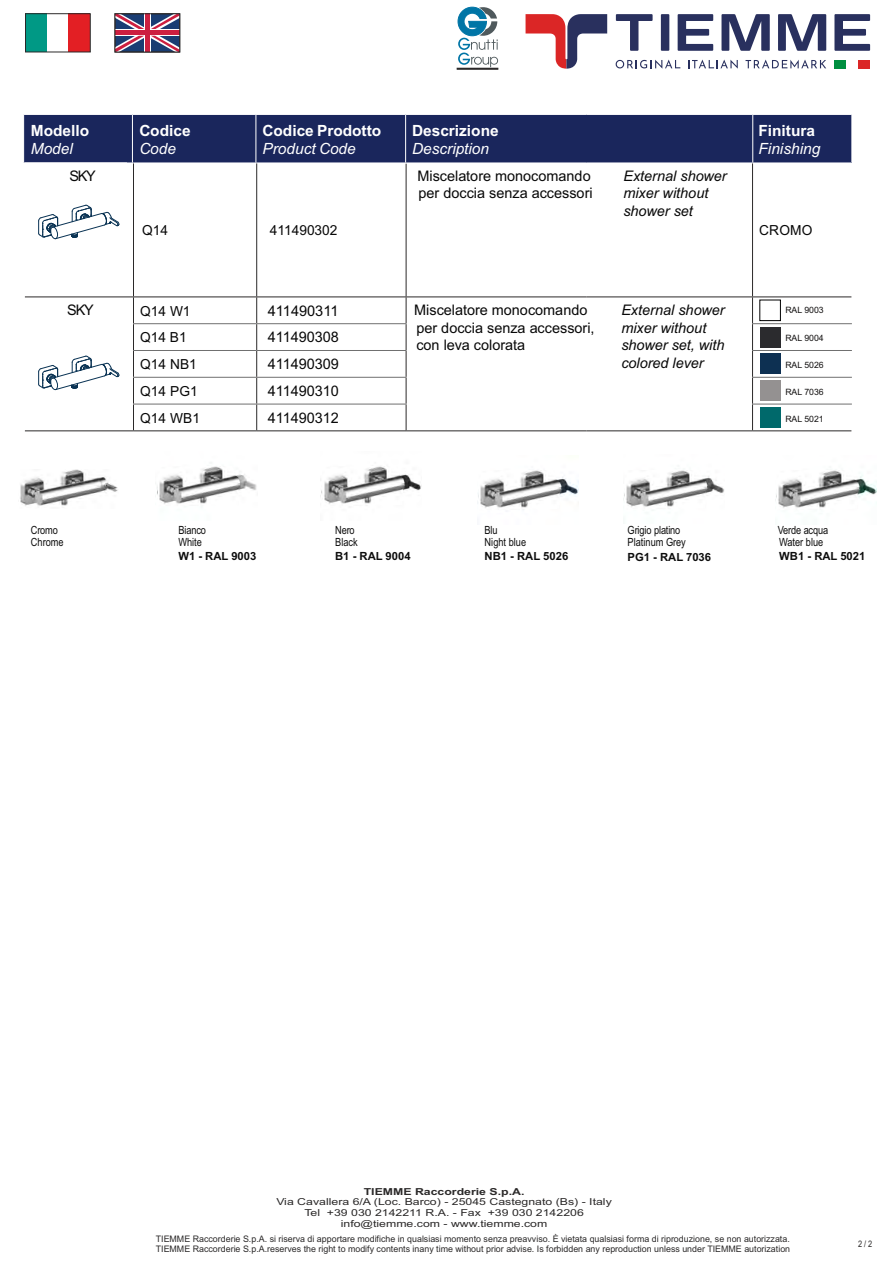
<style>
.page{position:relative;width:893px;height:1263px;background:#fff}
.page>*{position:absolute;margin:0;border:0;box-sizing:border-box;transform-origin:0 0}
.t1{font:700 15.45px "Arial";color:#fff}
.t2{font:italic 15.45px "Arial";color:#fff}
.t3{font:14.7px "Arial";color:#080808}
.t4{font:14.55px/17.5px "Arial";color:#080808}
.t5{font:italic 14.55px/17.5px "Arial";color:#080808}
.t6{font:13.8px "Arial";color:#080808}
.t7{font:11.25px/12px "Arial Narrow";letter-spacing:-.01em;color:#0d0d0d}
.t8{font:700 11.25px "Arial";color:#0d0d0d}
.t9{font:9.6px/10.8px "Arial";color:#2b2929;text-align:center;scale:1.28 1}
.t10{font:700 9.6px "Arial";color:#2b2929;scale:1.28 1}
.t11{font:9px/10.1px "Arial";color:#2b2929}
.t12{font:9px "Arial Narrow";color:#2b2929}
.t13{font:8.7px "Arial";color:#141212}
</style>
<div class="page">
<div style="left:834px;top:60px;width:12px;height:9px;background:#008f40"></div>
<div style="left:858px;top:60px;width:12px;height:9px;background:#db2626"></div>
<svg style="left:616px;top:60px;width:64px;height:9px"></svg>
<svg style="left:688px;top:60px;width:50px;height:9px"></svg>
<svg style="left:745px;top:60px;width:81px;height:8px"></svg>
<svg style="left:616px;top:14px;width:37px;height:37px"></svg>
<div style="left:661px;top:14px;width:8px;height:37px;background:#29305e"></div>
<svg style="left:678px;top:14px;width:35px;height:37px"></svg>
<svg style="left:721px;top:14px;width:49px;height:37px"></svg>
<svg style="left:778px;top:14px;width:48px;height:37px"></svg>
<svg style="left:834px;top:14px;width:36px;height:37px"></svg>
<svg style="left:526px;top:14px;width:81px;height:55px"></svg>
<hr style="left:457px;top:68px;width:41px;height:1px;background:#2b2929">
<svg style="left:458px;top:7px;width:40px;height:60px"></svg>
<div style="left:25px;top:14px;width:22px;height:38px;background:#009985"></div>
<div style="left:69px;top:14px;width:21px;height:38px;background:#e31f24"></div>
<div style="left:25px;top:13px;width:66px;height:39px;border:1px solid #2b2929"></div>
<svg style="left:117px;top:15px;width:61px;height:35px"></svg>
<div style="left:115px;top:13px;width:65px;height:39px;border:1px solid #2b2929"></div>
<div style="left:24px;top:115px;width:827px;height:48px;background:#1a265c"></div>
<hr style="left:132px;top:115px;width:1px;height:48px;background:#fff">
<hr style="left:256px;top:115px;width:1px;height:48px;background:#fff">
<hr style="left:405px;top:115px;width:1px;height:48px;background:#fff">
<hr style="left:752px;top:115px;width:1px;height:48px;background:#fff">
<hr style="left:406px;top:163px;width:1px;height:133px;background:#2b2929">
<hr style="left:406px;top:297px;width:180px;height:1px;background:#2b2929">
<hr style="left:586px;top:297px;width:166px;height:1px;background:#2b2929">
<svg style="left:406px;top:297px;width:1px;height:133px"></svg>
<hr style="left:406px;top:430px;width:180px;height:1px;background:#2b2929">
<hr style="left:586px;top:430px;width:166px;height:1px;background:#2b2929">
<hr style="left:406px;top:163px;width:180px;height:1px;background:#fff">
<hr style="left:133px;top:163px;width:1px;height:133px;background:#2b2929">
<hr style="left:256px;top:163px;width:1px;height:133px;background:#2b2929">
<hr style="left:25px;top:297px;width:108px;height:1px;background:#2b2929">
<hr style="left:133px;top:297px;width:124px;height:1px;background:#2b2929">
<hr style="left:257px;top:297px;width:149px;height:1px;background:#2b2929">
<hr style="left:752px;top:297px;width:99px;height:1px;background:#2b2929">
<hr style="left:133px;top:323px;width:124px;height:1px;background:#707070">
<hr style="left:257px;top:323px;width:150px;height:1px;background:#707070">
<hr style="left:752px;top:323px;width:100px;height:1px;background:#707070">
<hr style="left:133px;top:350px;width:124px;height:1px;background:#707070">
<hr style="left:257px;top:350px;width:150px;height:1px;background:#707070">
<hr style="left:752px;top:350px;width:100px;height:1px;background:#707070">
<hr style="left:133px;top:377px;width:124px;height:1px;background:#707070">
<hr style="left:257px;top:377px;width:150px;height:1px;background:#707070">
<hr style="left:752px;top:377px;width:100px;height:1px;background:#707070">
<svg style="left:133px;top:297px;width:1px;height:133px"></svg>
<hr style="left:133px;top:404px;width:124px;height:1px;background:#707070">
<svg style="left:256px;top:297px;width:1px;height:133px"></svg>
<hr style="left:257px;top:404px;width:150px;height:1px;background:#707070">
<hr style="left:752px;top:404px;width:100px;height:1px;background:#707070">
<hr style="left:25px;top:430px;width:108px;height:1px;background:#2b2929">
<hr style="left:133px;top:430px;width:124px;height:1px;background:#2b2929">
<hr style="left:257px;top:430px;width:149px;height:1px;background:#2b2929">
<hr style="left:752px;top:430px;width:99px;height:1px;background:#2b2929">
<hr style="left:752px;top:163px;width:1px;height:133px;background:#2b2929">
<svg style="left:752px;top:297px;width:1px;height:133px"></svg>
<div style="left:760px;top:300px;width:21px;height:21px;border:1px solid #000"></div>
<div style="left:760px;top:327px;width:20px;height:20px;background:#2b2b2e"></div>
<div style="left:760px;top:354px;width:20px;height:20px;background:#0d3052"></div>
<div style="left:760px;top:380px;width:20px;height:21px;background:#949191"></div>
<div style="left:760px;top:407px;width:20px;height:21px;background:#00696b"></div>
<img style="left:623px;top:476px;width:101px;height:35px">
<img style="left:477px;top:470px;width:101px;height:34px">
<img style="left:157px;top:466px;width:100px;height:29px">
<img style="left:775px;top:470px;width:101px;height:31px">
<img style="left:320px;top:466px;width:101px;height:31px">
<svg style="left:38px;top:205px;width:82px;height:34px"></svg>
<svg style="left:38px;top:356px;width:82px;height:34px"></svg>
<img style="left:20px;top:470px;width:98px;height:36px">
<img style="left:158px;top:467px;width:82px;height:37px">
<img style="left:322px;top:467px;width:82px;height:39px">
<img style="left:479px;top:471px;width:82px;height:39px">
<img style="left:625px;top:470px;width:82px;height:40px">
<img style="left:777px;top:471px;width:82px;height:37px">
<h1 class="t1" style="left:31px;top:124px;width:60px">Modello</h1>
<h1 class="t2" style="left:31px;top:142px;width:44px">Model</h1>
<h3 class="t4" style="left:69px;top:168px;width:28px">SKY</h3>
<h1 class="t1" style="left:139px;top:124px;width:53px">Codice</h1>
<h1 class="t2" style="left:139px;top:142px;width:38px">Code</h1>
<h3 class="t6" style="left:142px;top:225px;width:27px">Q14</h3>
<h1 class="t1" style="left:263px;top:124px;width:120px">Codice Prodotto</h1>
<h1 class="t2" style="left:263px;top:142px;width:95px">Product Code</h1>
<h3 class="t6" style="left:270px;top:225px;width:69px">411490302</h3>
<h1 class="t1" style="left:412px;top:124px;width:88px">Descrizione</h1>
<h1 class="t2" style="left:412px;top:142px;width:79px">Description</h1>
<h3 class="t4" style="left:417px;top:168px;width:175px">Miscelatore monocomando</h3>
<h3 class="t4" style="left:418px;top:186px;width:176px">per doccia senza accessori</h3>
<h3 class="t5" style="left:623px;top:168px;width:105px">External shower mixer without shower set</h3>
<h3 class="t4" style="left:67px;top:303px;width:28px">SKY</h3>
<h3 class="t6" style="left:140px;top:306px;width:52px">Q14 W1</h3>
<h2 class="t3" style="left:268px;top:305px;width:72px">411490311</h2>
<h3 class="t4" style="left:414px;top:303px;width:182px">Miscelatore monocomando per doccia senza accessori, con leva colorata</h3>
<h3 class="t5" style="left:621px;top:303px;width:105px">External shower mixer without shower set, with colored lever</h3>
<h3 class="t6" style="left:140px;top:332px;width:48px">Q14 B1</h3>
<h3 class="t4" style="left:268px;top:330px;width:73px">411490308</h3>
<h3 class="t6" style="left:140px;top:359px;width:58px">Q14 NB1</h3>
<h3 class="t4" style="left:268px;top:357px;width:73px">411490309</h3>
<h3 class="t6" style="left:140px;top:386px;width:59px">Q14 PG1</h3>
<h3 class="t4" style="left:268px;top:384px;width:73px">411490310</h3>
<h3 class="t6" style="left:140px;top:413px;width:61px">Q14 WB1</h3>
<h3 class="t4" style="left:268px;top:410px;width:73px">411490312</h3>
<h1 class="t1" style="left:758px;top:124px;width:58px">Finitura</h1>
<h1 class="t2" style="left:758px;top:142px;width:63px">Finishing</h1>
<h3 class="t6" style="left:759px;top:225px;width:55px">CROMO</h3>
<p class="t13" style="left:785px;top:306px;width:40px">RAL 9003</p>
<p class="t13" style="left:785px;top:335px;width:40px">RAL 9004</p>
<p class="t13" style="left:785px;top:362px;width:40px">RAL 5026</p>
<p class="t13" style="left:785px;top:389px;width:40px">RAL 7036</p>
<p class="t13" style="left:785px;top:415px;width:40px">RAL 5021</p>
<p class="t7" style="left:31px;top:525px;width:34px">Cromo<br>Chrome</p>
<p class="t7" style="left:178px;top:525px;width:29px">Bianco<br>White</p>
<p class="t8" style="left:178px;top:552px;width:79px">W1 - RAL 9003</p>
<p class="t7" style="left:335px;top:525px;width:24px">Nero<br>Black</p>
<p class="t8" style="left:335px;top:552px;width:77px">B1 - RAL 9004</p>
<p class="t7" style="left:485px;top:525px;width:43px">Blu<br>Night blue</p>
<p class="t8" style="left:485px;top:552px;width:85px">NB1 - RAL 5026</p>
<p class="t7" style="left:628px;top:525px;width:60px">Grigio platino<br>Platinum Grey</p>
<p class="t8" style="left:628px;top:552px;width:85px">PG1 - RAL 7036</p>
<p class="t7" style="left:778px;top:525px;width:52px">Verde acqua<br>Water blue</p>
<p class="t8" style="left:779px;top:552px;width:88px">WB1 - RAL 5021</p>
<p class="t10" style="left:364px;top:1188px;width:127px">TIEMME Raccorderie S.p.A.</p>
<p class="t9" style="left:276px;top:1197px;width:264px">Via Cavallera 6/A (Loc. Barco) - 25045 Castegnato (Bs) - Italy<br>Tel +39 030 2142211 R.A. - Fax +39 030 2142206 info@tiemme.com - www.tiemme.com</p>
<p class="t11" style="left:156px;top:1234px;width:636px">TIEMME Raccorderie S.p.A. si riserva di apportare modifiche in qualsiasi momento senza preavviso. È vietata qualsiasi forma di riproduzione, se non autorizzata.<br>TIEMME Raccorderie S.p.A.reserves the right to modify contents inany time without prior advise. Is forbidden any reproduction unless under TIEMME autorization</p>
<p class="t12" style="left:858px;top:1241px;width:16px">2 / 2</p>
</div>
